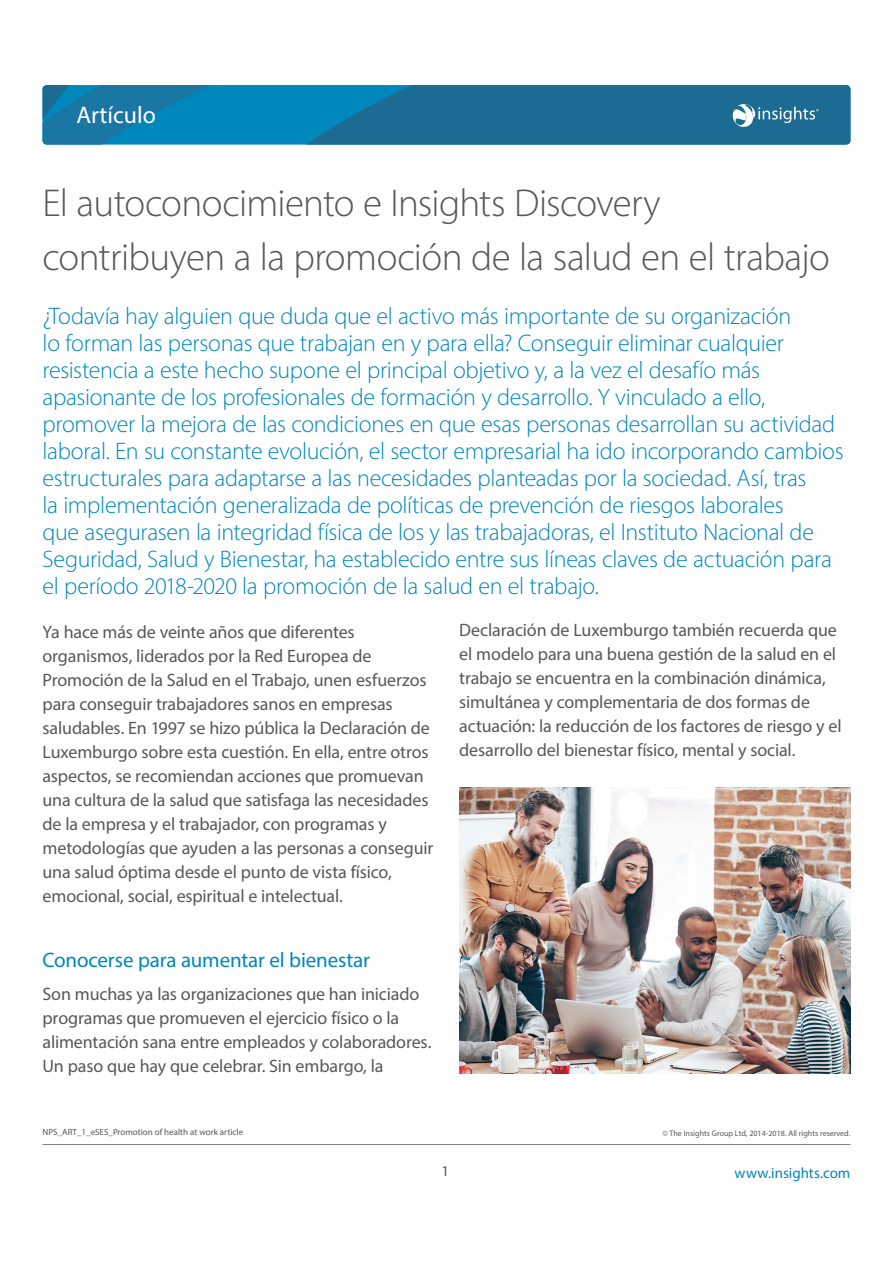
<style>
.page{position:relative;width:893px;height:1263px;background:#fff}
.page>*{position:absolute;margin:0;border:0;box-sizing:border-box;transform-origin:0 0}
.t1{font:300 39px/54px "Myriad Pro";letter-spacing:-.02em;color:#57585a}
.t2{font:300 24px/27px "Myriad Pro";letter-spacing:-.015em;color:#0087bb}
.t3{font:24px "Myriad Pro";color:#fff}
.t4{font:21px "Myriad Pro";letter-spacing:-.005em;color:#0087bb}
.t5{font:18px/24px "Myriad Pro";letter-spacing:-.01em;color:#57585a}
.t6{font:15px "Myriad Pro";color:#0087bb}
.t7{font:15px "Myriad Pro";color:#57585a}
.t8{font:9px "Myriad Pro";color:#57585a}
.t9{font:8.1px "Myriad Pro";color:#57585a}
</style>
<div class="page">
<svg style="left:43px;top:85px;width:807px;height:60px;background:#1775a0"></svg>
<hr style="left:43px;top:1144px;width:807px;height:1px;background:#808285">
<img style="left:459px;top:788px;width:391px;height:286px">
<h2 class="t3" style="left:77px;top:100px;width:81px">Artículo</h2>
<h1 class="t1" style="left:43px;top:176px;width:789px">El autoconocimiento e Insights Discovery contribuyen a la promoción de la salud en el trabajo</h1>
<p class="t2" style="left:43px;top:302px;width:803px">¿Todavía hay alguien que duda que el activo más importante de su organización<br>lo forman las personas que trabajan en y para ella? Conseguir eliminar cualquier resistencia a este hecho supone el principal objetivo y, a la vez el desafío más apasionante de los profesionales de formación y desarrollo. Y vinculado a ello, promover la mejora de las condiciones en que esas personas desarrollan su actividad laboral. En su constante evolución, el sector empresarial ha ido incorporando cambios estructurales para adaptarse a las necesidades planteadas por la sociedad. Así, tras<br>la implementación generalizada de políticas de prevención de riesgos laborales<br>que asegurasen la integridad física de los y las trabajadoras, el Instituto Nacional de Seguridad, Salud y Bienestar, ha establecido entre sus líneas claves de actuación para el período 2018-2020 la promoción de la salud en el trabajo.</p>
<p class="t5" style="left:43px;top:620px;width:392px">Ya hace más de veinte años que diferentes organismos, liderados por la Red Europea de Promoción de la Salud en el Trabajo, unen esfuerzos para conseguir trabajadores sanos en empresas saludables. En 1997 se hizo pública la Declaración de Luxemburgo sobre esta cuestión. En ella, entre otros aspectos, se recomiendan acciones que promuevan una cultura de la salud que satisfaga las necesidades de la empresa y el trabajador, con programas y metodologías que ayuden a las personas a conseguir una salud óptima desde el punto de vista físico, emocional, social, espiritual e intelectual.</p>
<p class="t5" style="left:459px;top:618px;width:384px">Declaración de Luxemburgo también recuerda que el modelo para una buena gestión de la salud en el trabajo se encuentra en la combinación dinámica, simultánea y complementaria de dos formas de actuación: la reducción de los factores de riesgo y el desarrollo del bienestar físico, mental y social.</p>
<p class="t4" style="left:43px;top:947px;width:329px">Conocerse para aumentar el bienestar</p>
<p class="t5" style="left:43px;top:981px;width:390px">Son muchas ya las organizaciones que han iniciado programas que promueven el ejercicio físico o la alimentación sana entre empleados y colaboradores.<br>Un paso que hay que celebrar. Sin embargo, la</p>
<p class="t8" style="left:43px;top:1126px;width:202px">NPS_ART_1_eSES_Promotion of health at work article</p>
<p class="t9" style="left:663px;top:1128px;width:189px">© The Insights Group Ltd, 2014-2018. All rights reserved.</p>
<p class="t7" style="left:441px;top:1161px;width:9px">1</p>
<p class="t6" style="left:735px;top:1164px;width:117px">www.insights.com</p>
</div>
